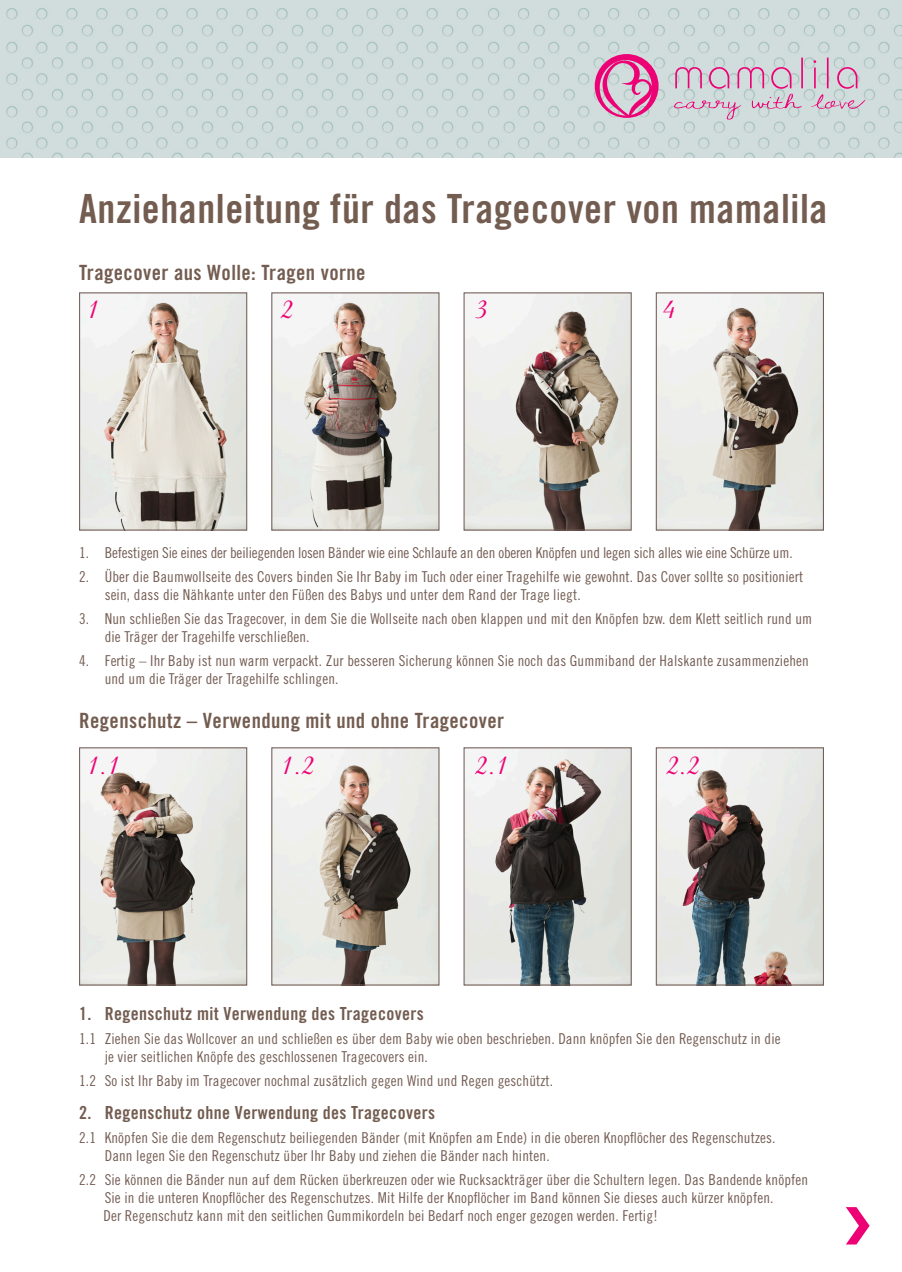
<style>
.page{position:relative;width:902px;height:1272px;background:#fff}
.page>*{position:absolute;margin:0;border:0;box-sizing:border-box;transform-origin:0 0}
.t1{font:40.2px "Trade Gothic Bold Cond Twenty";letter-spacing:.015em;color:#735c50}
.t2{font:30px "Amazone BT";color:#ed0275}
.t3{font:21px "Trade Gothic Bold Cond Twenty";letter-spacing:.02em;color:#735c50}
.t4{font:18px "Trade Gothic Bold Cond Twenty";letter-spacing:.02em;color:#735c50}
.t5{font:15px/18px "Trade Gothic Cond Eighteen";letter-spacing:.01em;color:#745d54}
.t6{font:15px "Trade Gothic Cond Eighteen";letter-spacing:-.01em;color:#745d54}
</style>
<div class="page">
<img style="left:0;top:0;width:901px;height:158px">
<svg style="left:594px;top:54px;width:64px;height:64px;background:#d987b3"></svg>
<svg style="left:674px;top:58px;width:191px;height:62px;background:#d0c5d0"></svg>
<img style="left:81px;top:294px;width:164px;height:234px">
<div style="left:79px;top:292px;width:168px;height:238px;border:1px solid #735c55"></div>
<img style="left:273px;top:294px;width:164px;height:234px">
<div style="left:271px;top:292px;width:168px;height:238px;border:1px solid #735c55"></div>
<img style="left:465px;top:294px;width:164px;height:234px">
<div style="left:463px;top:292px;width:168px;height:238px;border:1px solid #735c55"></div>
<img style="left:657px;top:294px;width:164px;height:234px">
<div style="left:655px;top:292px;width:168px;height:238px;border:1px solid #735c55"></div>
<img style="left:81px;top:749px;width:164px;height:234px">
<div style="left:79px;top:747px;width:168px;height:238px;border:1px solid #735c55"></div>
<img style="left:273px;top:749px;width:164px;height:234px">
<div style="left:271px;top:747px;width:168px;height:238px;border:1px solid #735c55"></div>
<img style="left:465px;top:749px;width:164px;height:234px">
<div style="left:463px;top:747px;width:168px;height:238px;border:1px solid #735c55"></div>
<img style="left:657px;top:749px;width:164px;height:234px">
<div style="left:655px;top:747px;width:168px;height:238px;border:1px solid #735c55"></div>
<svg style="left:846px;top:1207px;width:23px;height:37px"></svg>
<h1 class="t1" style="left:79px;top:184px;width:749px">Anziehanleitung für das Tragecover von mamalila</h1>
<h3 class="t3" style="left:79px;top:259px;width:288px">Tragecover aus Wolle: Tragen vorne</h3>
<h2 class="t2" style="left:86px;top:291px;width:15px">1</h2>
<h2 class="t2" style="left:280px;top:291px;width:15px">2</h2>
<h2 class="t2" style="left:474px;top:291px;width:15px">3</h2>
<h2 class="t2" style="left:662px;top:291px;width:15px">4</h2>
<p class="t6" style="left:79px;top:544px;width:715px">1. Befestigen Sie eines der beiliegenden losen Bänder wie eine Schlaufe an den oberen Knöpfen und legen sich alles wie eine Schürze um.</p>
<p class="t5" style="left:105px;top:568px;width:700px;text-indent:-26px">2. Über die Baumwollseite des Covers binden Sie Ihr Baby im Tuch oder einer Tragehilfe wie gewohnt. Das Cover sollte so positioniert sein, dass die Nähkante unter den Füßen des Babys und unter dem Rand der Trage liegt.</p>
<p class="t5" style="left:105px;top:610px;width:709px;text-indent:-26px">3. Nun schließen Sie das Tragecover, in dem Sie die Wollseite nach oben klappen und mit den Knöpfen bzw. dem Klett seitlich rund um die Träger der Tragehilfe verschließen.</p>
<p class="t5" style="left:105px;top:652px;width:705px;text-indent:-26px">4. Fertig – Ihr Baby ist nun warm verpackt. Zur besseren Sicherung können Sie noch das Gummiband der Halskante zusammenziehen und um die Träger der Tragehilfe schlingen.</p>
<h3 class="t3" style="left:79px;top:707px;width:426px">Regenschutz – Verwendung mit und ohne Tragecover</h3>
<h2 class="t2" style="left:86px;top:746px;width:36px">1.1</h2>
<h2 class="t2" style="left:280px;top:746px;width:36px">1.2</h2>
<h2 class="t2" style="left:475px;top:746px;width:36px">2.1</h2>
<h2 class="t2" style="left:666px;top:746px;width:36px">2.2</h2>
<p class="t4" style="left:79px;top:1002px;width:346px">1. Regenschutz mit Verwendung des Tragecovers</p>
<p class="t5" style="left:105px;top:1029px;width:677px;text-indent:-26px">1.1 Ziehen Sie das Wollcover an und schließen es über dem Baby wie oben beschrieben. Dann knöpfen Sie den Regenschutz in die je vier seitlichen Knöpfe des geschlossenen Tragecovers ein.</p>
<p class="t5" style="left:79px;top:1071px;width:475px">1.2 So ist Ihr Baby im Tragecover nochmal zusätzlich gegen Wind und Regen geschützt.</p>
<p class="t4" style="left:79px;top:1101px;width:357px">2. Regenschutz ohne Verwendung des Tragecovers</p>
<p class="t5" style="left:105px;top:1128px;width:672px;text-indent:-26px">2.1 Knöpfen Sie die dem Regenschutz beiliegenden Bänder (mit Knöpfen am Ende) in die oberen Knopflöcher des Regenschutzes.<br>Dann legen Sie den Regenschutz über Ihr Baby und ziehen die Bänder nach hinten.</p>
<p class="t5" style="left:103px;top:1170px;width:706px;text-indent:-24px">2.2 Sie können die Bänder nun auf dem Rücken überkreuzen oder wie Rucksackträger über die Schultern legen. Das Bandende knöpfen<br>Sie in die unteren Knopflöcher des Regenschutzes. Mit Hilfe der Knopflöcher im Band können Sie dieses auch kürzer knöpfen.<br>Der Regenschutz kann mit den seitlichen Gummikordeln bei Bedarf noch enger gezogen werden. Fertig!</p>
</div>
